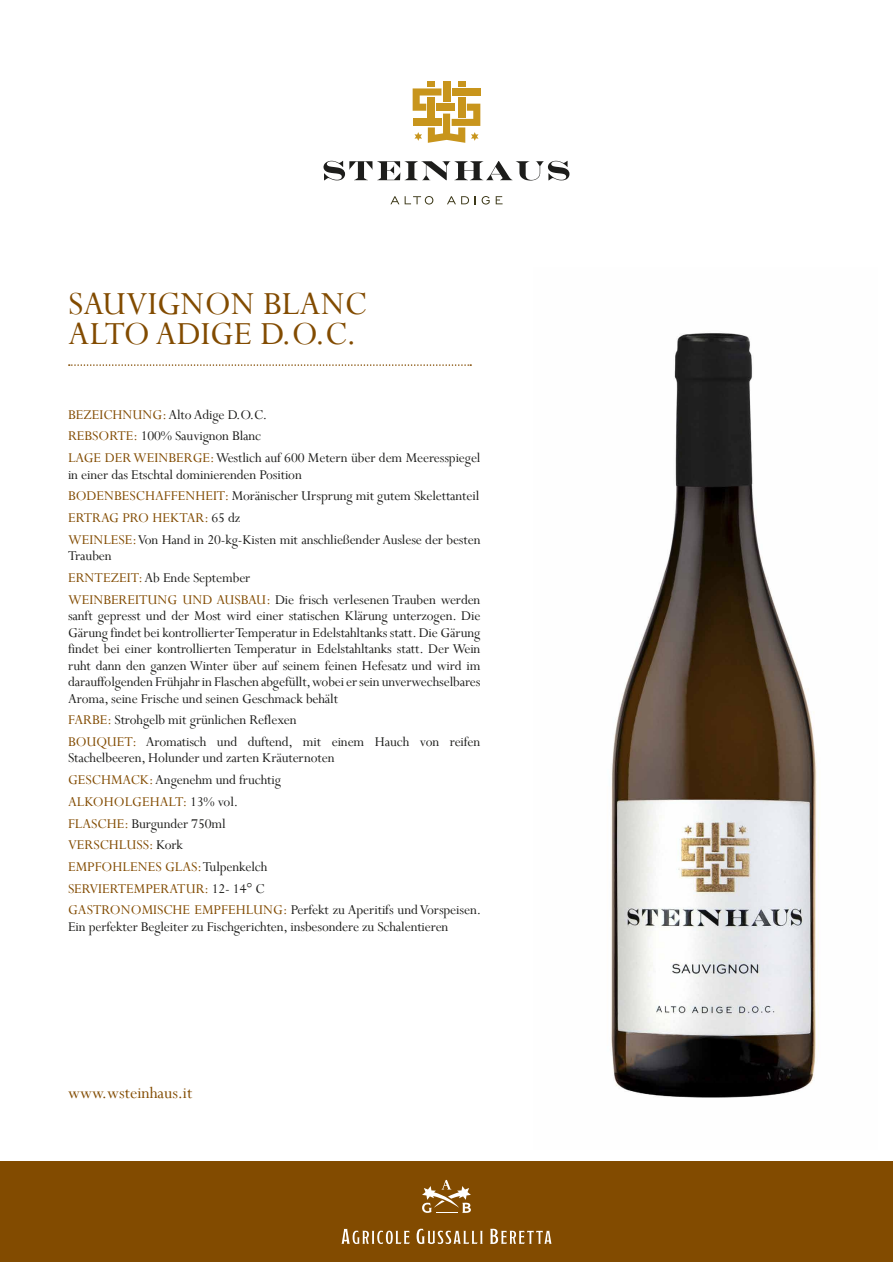
<style>
.page{position:relative;width:893px;height:1263px;background:#fff}
.page>*{position:absolute;margin:0;border:0;box-sizing:border-box;transform-origin:0 0}
.t1{font:36px/30.2px "Perpetua";color:#824b00}
.t2{font:18px "Perpetua";color:#824b00}
.t3{font:15px/21.8px "Perpetua";letter-spacing:-.01em;color:#1d1d1b}
.s1{color:#824b00}
</style>
<div class="page">
<div style="left:0;top:1161px;width:893px;height:101px;background:#824b00"></div>
<svg style="left:341px;top:1229px;width:211px;height:15px"></svg>
<svg style="left:422px;top:1180px;width:49px;height:33px"></svg>
<svg style="left:390px;top:196px;width:9px;height:8px"></svg>
<svg style="left:405px;top:196px;width:28px;height:9px"></svg>
<svg style="left:447px;top:196px;width:22px;height:8px"></svg>
<svg style="left:482px;top:196px;width:8px;height:9px"></svg>
<svg style="left:496px;top:196px;width:7px;height:8px"></svg>
<svg style="left:413px;top:82px;width:67px;height:61px"></svg>
<svg style="left:323px;top:161px;width:246px;height:20px"></svg>
<img style="left:611px;top:333px;width:208px;height:765px">
<svg style="left:69px;top:364px;width:402px;height:2px"></svg>
<h1 class="t1" style="left:68px;top:287px;width:300px">SAUVIGNON BLANC<br>ALTO ADIGE D.O.C.</h1>
<p class="t3" style="left:68px;top:403px;width:414px"><span class="s1">BEZEICHNUNG:</span> Alto Adige D.O.C.<br><span class="s1">REBSORTE:</span> 100% Sauvignon Blanc<br><span class="s1">LAGE DER WEINBERGE:</span> Westlich auf 600 Metern über dem Meeresspiegel</p>
<p class="t3" style="left:68px;top:463px;width:414px">in einer das Etschtal dominierenden Position<br><span class="s1">BODENBESCHAFFENHEIT:</span> Moränischer Ursprung mit gutem Skelettanteil <span class="s1">ERTRAG PRO HEKTAR:</span> 65 dz<br><span class="s1">WEINLESE:</span> Von Hand in 20-kg-Kisten mit anschließender Auslese der besten</p>
<p class="t3" style="left:68px;top:545px;width:414px">Trauben<br><span class="s1">ERNTEZEIT:</span> Ab Ende September<br><span class="s1">WEINBEREITUNG UND AUSBAU:</span> Die frisch verlesenen Trauben werden</p>
<p class="t3" style="left:68px;top:607px;width:414px;line-height:16.5px;text-align:justify">sanft gepresst und der Most wird einer statischen Klärung unterzogen. Die Gärung findet bei kontrollierter Temperatur in Edelstahltanks statt. Die Gärung findet bei einer kontrollierten Temperatur in Edelstahltanks statt. Der Wein ruht dann den ganzen Winter über auf seinem feinen Hefesatz und wird im darauffolgenden Frühjahr in Flaschen abgefüllt, wobei er sein unverwechselbares Aroma, seine Frische und seinen Geschmack behält</p>
<p class="t3" style="left:68px;top:709px;width:414px"><span class="s1">FARBE:</span> Strohgelb mit grünlichen Reflexen<br><span class="s1">BOUQUET:</span> Aromatisch und duftend, mit einem Hauch von reifen</p>
<p class="t3" style="left:68px;top:747px;width:415px">Stachelbeeren, Holunder und zarten Kräuternoten<br><span class="s1">GESCHMACK:</span> Angenehm und fruchtig<br><span class="s1">ALKOHOLGEHALT:</span> 13% vol.<br><span class="s1">FLASCHE:</span> Burgunder 750ml<br><span class="s1">VERSCHLUSS:</span> Kork<br><span class="s1">EMPFOHLENES GLAS:</span> Tulpenkelch<br><span class="s1">SERVIERTEMPERATUR:</span> 12- 14° C<br><span class="s1">GASTRONOMISCHE EMPFEHLUNG:</span> Perfekt zu Aperitifs und Vorspeisen.</p>
<p class="t3" style="left:68px;top:915px;width:382px">Ein perfekter Begleiter zu Fischgerichten, insbesondere zu Schalentieren</p>
<p class="t2" style="left:68px;top:1082px;width:126px">www.wsteinhaus.it</p>
</div>
